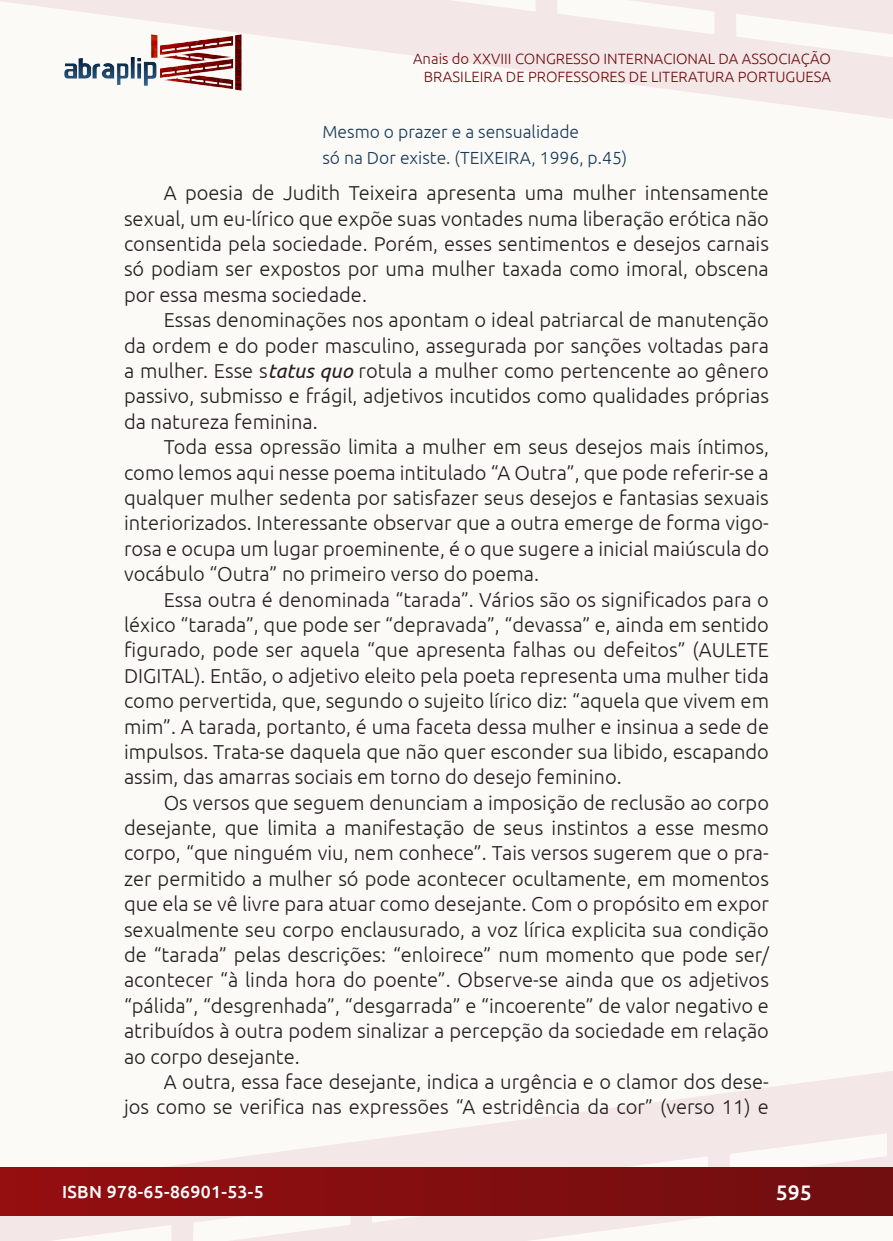
<style>
.page{position:relative;width:893px;height:1241px;background:#fff}
.page>*{position:absolute;margin:0;border:0;box-sizing:border-box;transform-origin:0 0}
.t1{font:500 21px "Ubuntu";color:#fff}
._7_CORPO{font:300 20.12px/25.4px "Ubuntu";color:#231f20;text-align:justify}
._9_3_CITAÇÃO_FIM{font:300 17.5px "Ubuntu";color:#183b58}
._9_2_CITAÇÃO_MEIO{font:300 17.5px "Ubuntu";color:#183b58}
.t2{font:500 17.5px "Ubuntu";letter-spacing:.02em;color:#fff}
.t3{font:300 14.88px/17.8px "Ubuntu";color:#700e10;text-align:right}
.s1{font-weight:400;font-style:italic}
</style>
<div class="page">
<div style="left:0;top:0;width:893px;height:1240px;background:#fcfaf7"></div>
<svg style="left:0;top:1071px;width:893px;height:169px"></svg>
<svg style="left:0;top:0;width:893px;height:119px"></svg>
<div style="left:1px;top:1167px;width:891px;height:47px;background:linear-gradient(to right,#950e10,#700e10)"></div>
<img style="left:62px;top:31px;width:182px;height:62px">
<p class="t3" style="left:413px;top:49px;width:419px">Anais do XXVIII CONGRESSO INTERNACIONAL DA ASSOCIAÇÃO<br>BRASILEIRA DE PROFESSORES DE LITERATURA PORTUGUESA</p>
<p class="_9_2_CITAÇÃO_MEIO" style="left:322px;top:121px;width:258px">Mesmo o prazer e a sensualidade</p>
<p class="_9_3_CITAÇÃO_FIM" style="left:322px;top:147px;width:306px">só na Dor existe. (TEIXEIRA, 1996, p.45)</p>
<p class="_7_CORPO" style="left:124px;top:180px;width:646px;text-indent:40px">A poesia de Judith Teixeira apresenta uma mulher intensamente sexual, um eu-lírico que expõe suas vontades numa liberação erótica não consentida pela sociedade. Porém, esses sentimentos e desejos carnais só podiam ser expostos por uma mulher taxada como imoral, obscena por essa mesma sociedade.</p>
<p class="_7_CORPO" style="left:124px;top:307px;width:646px;text-indent:40px">Essas denominações nos apontam o ideal patriarcal de manutenção da ordem e do poder masculino, assegurada por sanções voltadas para a mulher. Esse s<span class="s1">tatus quo</span> rotula a mulher como pertencente ao gênero passivo, submisso e frágil, adjetivos incutidos como qualidades próprias da natureza feminina.</p>
<p class="_7_CORPO" style="left:124px;top:434px;width:646px;text-indent:40px">Toda essa opressão limita a mulher em seus desejos mais íntimos, como lemos aqui nesse poema intitulado “A Outra”, que pode referir-se a qualquer mulher sedenta por satisfazer seus desejos e fantasias sexuais interiorizados. Interessante observar que a outra emerge de forma vigo&shy;rosa e ocupa um lugar proeminente, é o que sugere a inicial maiúscula do vocábulo “Outra” no primeiro verso do poema.</p>
<p class="_7_CORPO" style="left:124px;top:586px;width:646px;text-indent:40px">Essa outra é denominada “tarada”. Vários são os significados para o léxico “tarada”, que pode ser “depravada”, “devassa” e, ainda em sentido figurado, pode ser aquela “que apresenta falhas ou defeitos” (AULETE DIGITAL). Então, o adjetivo eleito pela poeta representa uma mulher tida como pervertida, que, segundo o sujeito lírico diz: “aquela que vivem em mim”. A tarada, portanto, é uma faceta dessa mulher e insinua a sede de impulsos. Trata-se daquela que não quer esconder sua libido, escapando assim, das amarras sociais em torno do desejo feminino.</p>
<p class="_7_CORPO" style="left:124px;top:789px;width:646px;text-indent:40px">Os versos que seguem denunciam a imposição de reclusão ao corpo desejante, que limita a manifestação de seus instintos a esse mesmo corpo, “que ninguém viu, nem conhece”. Tais versos sugerem que o pra&shy;zer permitido a mulher só pode acontecer ocultamente, em momentos que ela se vê livre para atuar como desejante. Com o propósito em expor sexualmente seu corpo enclausurado, a voz lírica explicita sua condição de “tarada” pelas descrições: “enloirece” num momento que pode ser/ acontecer “à linda hora do poente”. Observe-se ainda que os adjetivos “pálida”, “desgrenhada”, “desgarrada” e “incoerente” de valor negativo e atribuídos à outra podem sinalizar a percepção da sociedade em relação ao corpo desejante.</p>
<p class="_7_CORPO" style="left:124px;top:1068px;width:646px;text-align:right">A outra, essa face desejante, indica a urgência e o clamor dos dese-<br>jos como se verifica nas expressões “A estridência da cor” (verso 11) e</p>
<p class="t2" style="left:62px;top:1180px;width:203px">ISBN 978-65-86901-53-5</p>
<p class="t1" style="left:776px;top:1178px;width:37px">595</p>
</div>
